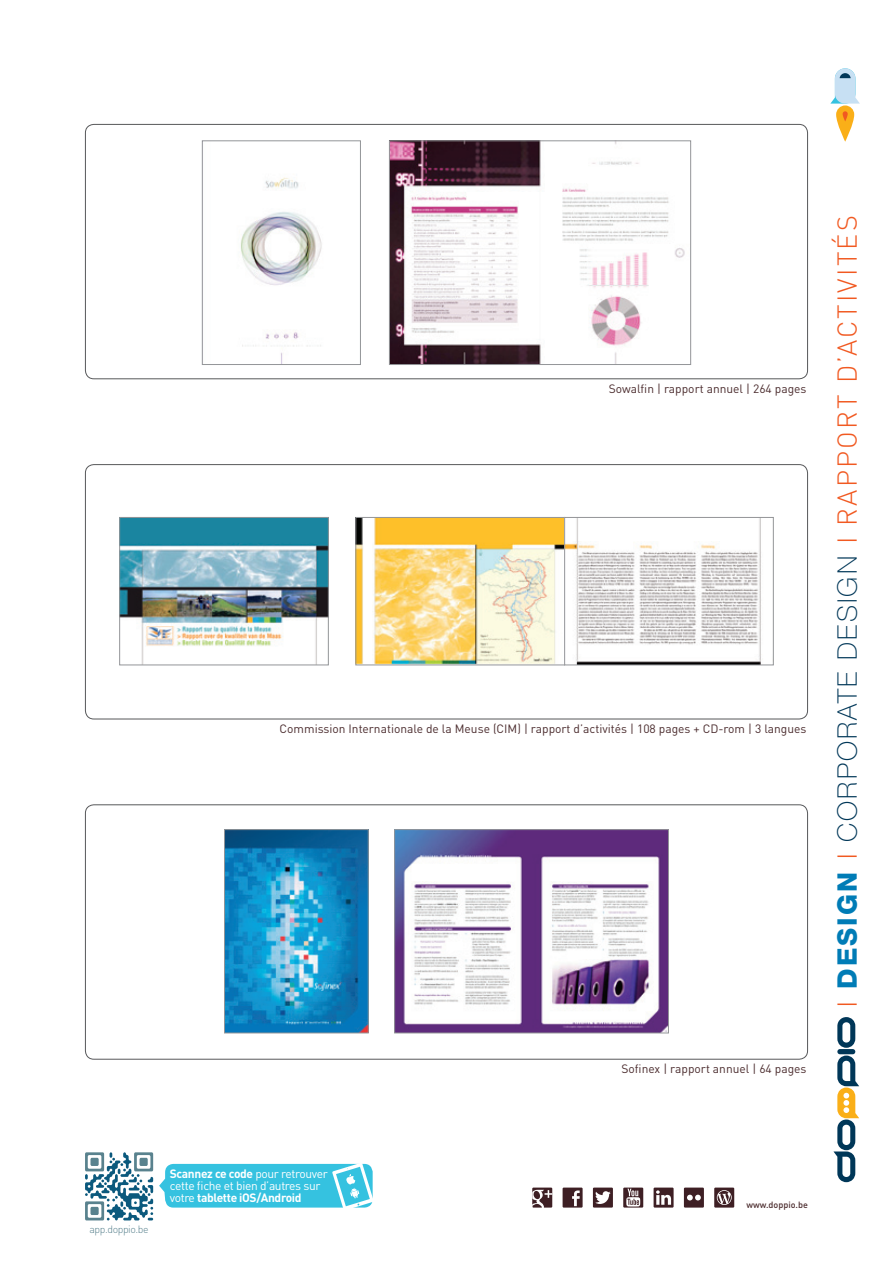
<style>
.page{position:relative;width:893px;height:1263px;background:#fff}
.page>*{position:absolute;margin:0;border:0;box-sizing:border-box;transform-origin:0 0}
.t1{font:300 27px "DIN";letter-spacing:.08em;color:#f15921}
.t2{font:12px "DIN";color:#4b2c2e}
.t3{font:12px/12px "DIN";letter-spacing:-.03em;color:#fff}
.t4{font:300 10.5px "DIN";color:#59828e}
.t5{font:500 9px "DIN";color:#4b2c2e}
.s1{font-family:"Helvetica Neue LT Std";font-weight:800;color:#007cb6}
.s2{font-family:"Helvetica Neue LT Std";font-weight:100;color:#003758}
.s3{font-weight:700}
</style>
<div class="page">
<div style="left:85px;top:124px;width:723px;height:255px;border:1px solid #57585a;border-radius:9px"></div>
<div style="left:85px;top:464px;width:723px;height:255px;border:1px solid #57585a;border-radius:9px"></div>
<div style="left:85px;top:804px;width:723px;height:255px;border:1px solid #57585a;border-radius:9px"></div>
<img style="left:240px;top:177px;width:82px;height:186px">
<div style="left:202px;top:140px;width:159px;height:225px;border:1px solid #939598"></div>
<img style="left:391px;top:142px;width:294px;height:221px">
<div style="left:389px;top:140px;width:302px;height:225px;border:1px solid #939598"></div>
<img style="left:226px;top:831px;width:141px;height:200px">
<div style="left:224px;top:829px;width:145px;height:204px;border:1px solid #939598"></div>
<img style="left:396px;top:831px;width:271px;height:200px">
<div style="left:394px;top:829px;width:275px;height:204px;border:1px solid #939598"></div>
<svg style="left:836px;top:105px;width:18px;height:37px"></svg>
<div style="left:843px;top:111px;width:5px;height:10px;background:#f15921;border-radius:3px"></div>
<svg style="left:830px;top:68px;width:30px;height:36px"></svg>
<svg style="left:85px;top:1152px;width:68px;height:68px"></svg>
<svg style="left:159px;top:1163px;width:214px;height:45px;background:#4bc8e3"></svg>
<svg style="left:563px;top:1187px;width:20px;height:20px"></svg>
<svg style="left:623px;top:1187px;width:20px;height:20px"></svg>
<svg style="left:654px;top:1187px;width:20px;height:20px"></svg>
<svg style="left:684px;top:1187px;width:20px;height:20px"></svg>
<div style="left:593px;top:1187px;width:20px;height:20px;background:#3e1f24"></div>
<svg style="left:595px;top:1191px;width:16px;height:13px"></svg>
<svg style="left:532px;top:1187px;width:20px;height:20px"></svg>
<svg style="left:532px;top:1190px;width:20px;height:18px"></svg>
<div style="left:714px;top:1187px;width:20px;height:20px;background:#3e1f24"></div>
<svg style="left:717px;top:1190px;width:15px;height:15px"></svg>
<img style="left:121px;top:519px;width:206px;height:144px">
<div style="left:119px;top:517px;width:210px;height:148px;border:1px solid #939598"></div>
<img style="left:357px;top:519px;width:404px;height:144px">
<div style="left:355px;top:517px;width:210px;height:148px;border:1px solid #939598"></div>
<div style="left:564px;top:517px;width:210px;height:148px;border:1px solid #939598"></div>
<svg style="left:833px;top:1055px;width:26px;height:127px"></svg>
<svg style="left:837px;top:1017px;width:18px;height:31px"></svg>
<div style="left:837px;top:1049px;width:18px;height:5px;background:#003758;border-radius:3px"></div>
<p class="t2" style="left:609px;top:381px;width:199px">Sowalfin | rapport annuel | 264 pages</p>
<p class="t2" style="left:280px;top:722px;width:528px">Commission Internationale de la Meuse (CIM) | rapport d’activités | 108 pages + CD-rom | 3 langues</p>
<p class="t2" style="left:622px;top:1062px;width:186px">Sofinex | rapport annuel | 64 pages</p>
<h1 class="t1" style="left:829px;top:1008px;width:794px;rotate:-90deg">I <span class="s1">design</span> I <span class="s2">corporate design</span> I rapport d’activi tés</h1>
<p class="t4" style="left:90px;top:1222px;width:61px">app.doppio.be</p>
<p class="t3" style="left:170px;top:1167px;width:159px"><span class="s3">Scannez ce code</span> pour retrouver cette fiche et bien d’autres sur votre <span class="s3">tablette iOS/Android</span></p>
<p class="t5" style="left:746px;top:1198px;width:63px">www.doppio.be</p>
</div>
